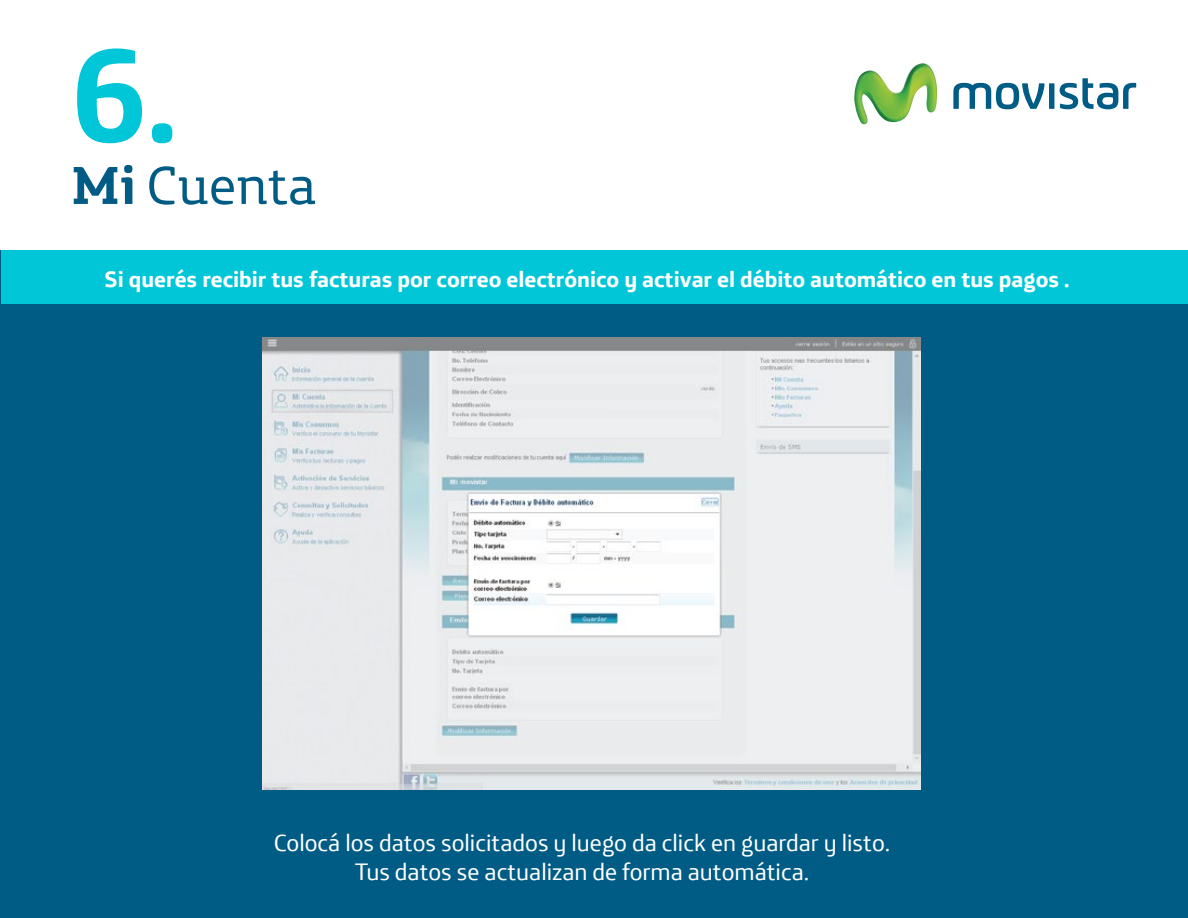
<style>
.page{position:relative;width:1188px;height:918px;background:#fff}
.page>*{position:absolute;margin:0;border:0;box-sizing:border-box;transform-origin:0 0}
.t1{font:700 133.35px "Movistar Headline";color:#00c6d7}
.t2{font:54px "Movistar Headline";color:#005c84}
.t3{font:24px/28.8px "Movistar Text";color:#fff;text-align:center}
.t4{font:700 22.5px "Movistar Text";color:#fff}
.s1{font-weight:700}
</style>
<div class="page">
<div style="left:0;top:250px;width:1188px;height:668px;background:#005c84"></div>
<img style="left:854px;top:63px;width:83px;height:61px">
<svg style="left:953px;top:78px;width:183px;height:31px"></svg>
<div style="left:1px;top:250px;width:1187px;height:54px;background:#00c6d7"></div>
<img style="left:263px;top:337px;width:657px;height:452px">
<h1 class="t1" style="left:71px;top:-26px;width:109px">6.</h1>
<h2 class="t2" style="left:71px;top:140px;width:247px"><span class="s1">Mi</span> Cuenta</h2>
<p class="t4" style="left:104px;top:259px;width:967px">Si querés recibir tus facturas por correo electrónico y activar el débito automático en tus pagos .</p>
<p class="t3" style="left:274px;top:826px;width:618px">Colocá los datos solicitados y luego da click en guardar y listo.<br>Tus datos se actualizan de forma automática.</p>
</div>
